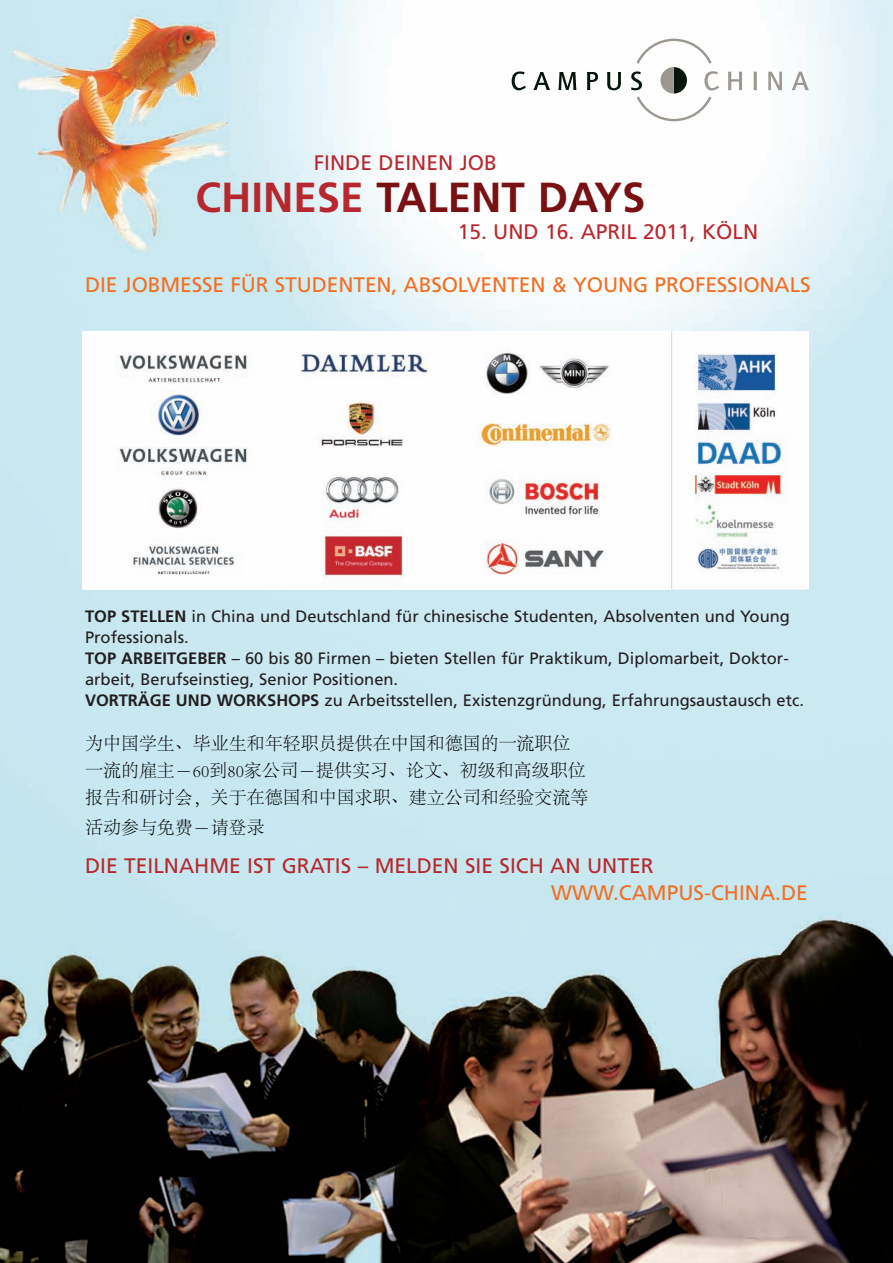
<style>
.page{position:relative;width:893px;height:1263px;background:#fff}
.page>*{position:absolute;margin:0;border:0;box-sizing:border-box;transform-origin:0 0}
.t1{font:42px "Frutiger Bold+KDNQLH";color:#791113}
.t2{font:21px "Frutiger Roman+FOZEPD";color:#b7282e}
.t3{font:21px "Frutiger Roman+FOZEPD";letter-spacing:-.005em;color:#f36e21}
.t4{font:18px/27px "Adobe Song Std Light G Bpc EUC H+FEJDZK";color:#000}
.t5{font:16.5px/21px "Frutiger Roman+FOZEPD";color:#231f20}
.s1{color:#b7282e}
.s2{font-family:"Frutiger Bold+KDNQLH"}
</style>
<div class="page">
<img style="left:0;top:0;width:893px;height:965px">
<img style="left:0;top:965px;width:893px;height:298px">
<svg style="left:728px;top:72px;width:14px;height:18px"></svg>
<svg style="left:753px;top:72px;width:4px;height:18px"></svg>
<svg style="left:768px;top:72px;width:14px;height:18px"></svg>
<svg style="left:791px;top:72px;width:18px;height:18px"></svg>
<svg style="left:512px;top:71px;width:14px;height:19px"></svg>
<svg style="left:533px;top:72px;width:17px;height:18px"></svg>
<svg style="left:558px;top:72px;width:18px;height:18px"></svg>
<svg style="left:587px;top:72px;width:11px;height:18px"></svg>
<svg style="left:607px;top:72px;width:14px;height:18px"></svg>
<svg style="left:631px;top:38px;width:88px;height:84px"></svg>
<img style="left:673px;top:331px;width:133px;height:258px">
<hr style="left:670px;top:332px;width:2px;height:257px;background:#c5e6ee">
<img style="left:83px;top:332px;width:587px;height:257px">
<p class="t2" style="left:314px;top:154px;width:185px">FINDE DEINEN JOB</p>
<h1 class="t1" style="left:196px;top:180px;width:451px"><span class="s1">CHINESE</span> TALENT DAYS</h1>
<p class="t2" style="left:458px;top:223px;width:302px">15. UND 16. APRIL 2011, KÖLN</p>
<p class="t3" style="left:85px;top:276px;width:727px">DIE JOBMESSE FÜR STUDENTEN, ABSOLVENTEN &amp; YOUNG PROFESSIONALS</p>
<p class="t5" style="left:85px;top:607px;width:720px"><span class="s2">TOP STELLEN</span> in China und Deutschland für chinesische Studenten, Absolventen und Young Professionals.<br><span class="s2">TOP ARBEITGEBER</span> – 60 bis 80 Firmen – bieten Stellen für Praktikum, Diplomarbeit, Doktor&shy;arbeit, Berufseinstieg, Senior Positionen.<br><span class="s2">VORTRÄGE UND WORKSHOPS</span> zu Arbeitsstellen, Existenzgründung, Erfahrungsaustausch etc.</p>
<p class="t4" style="left:85px;top:730px;width:505px">为中国学生、毕业生和年轻职员提供在中国和德国的一流职位一流的雇主－60到80家公司－提供实习、论文、初级和高级职位报告和研讨会，关于在德国和中国求职、建立公司和经验交流等</p>
<p class="t4" style="left:85px;top:814px;width:181px">活动参与免费－请登录</p>
<p class="t2" style="left:85px;top:857px;width:570px">DIE TEILNAHME IST GRATIS – MELDEN SIE SICH AN UNTER</p>
<p class="t3" style="left:551px;top:884px;width:258px">WWW.CAMPUS-CHINA.DE</p>
</div>
